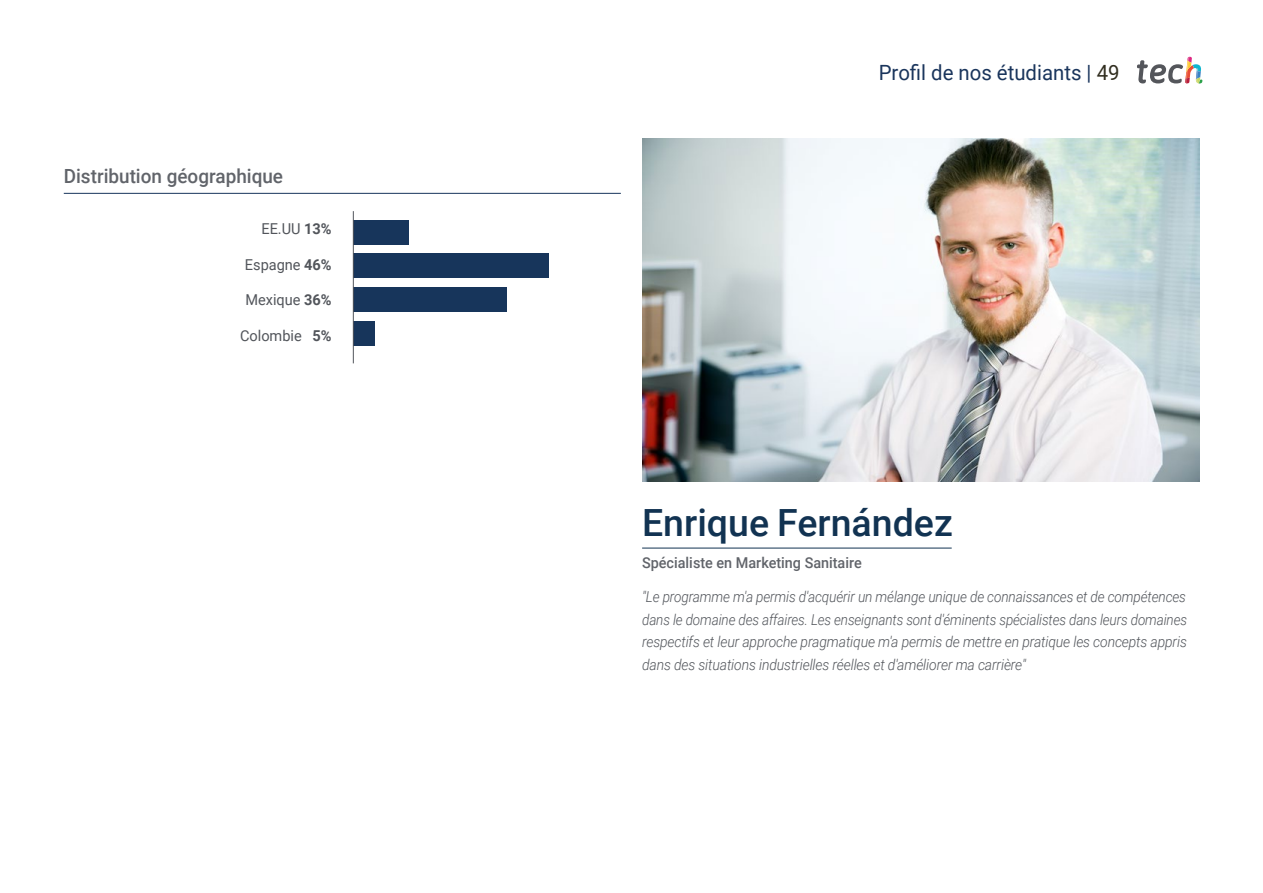
<style>
.page{position:relative;width:1263px;height:893px;background:#fff}
.page>*{position:absolute;margin:0;border:0;box-sizing:border-box;transform-origin:0 0}
.t1{font:500 37.5px "Roboto";color:#123352}
.t2{font:21px "Roboto";color:#1a355c}
.t3{font:500 19.5px "Roboto";color:#61646a}
.t4{font:italic 300 15px/22.5px "Roboto";letter-spacing:-.01em;color:#52555b;text-align:justify;scale:.91 1}
.t5{font:15px "Roboto";color:#52555b}
.t6{font:500 15px "Roboto";color:#61646a;scale:.96 1}
.s1{font-weight:700}
.s2{color:#312e20}
</style>
<div class="page">
<hr style="left:642px;top:548px;width:310px;height:1px;background:#123352">
<hr style="left:64px;top:193px;width:557px;height:1px;background:#17355b">
<div style="left:353px;top:220px;width:56px;height:24px;background:#17355b"></div>
<div style="left:353px;top:254px;width:196px;height:24px;background:#17355b"></div>
<div style="left:353px;top:287px;width:153px;height:25px;background:#17355b"></div>
<div style="left:353px;top:321px;width:22px;height:24px;background:#17355b"></div>
<hr style="left:353px;top:211px;width:1px;height:152px;background:#52555b">
<svg style="left:1137px;top:57px;width:65px;height:27px"></svg>
<img style="left:642px;top:138px;width:557px;height:343px">
<h3 class="t3" style="left:64px;top:162px;width:221px">Distribution géographique</h3>
<p class="t5" style="left:261px;top:218px;width:72px">EE.UU <span class="s1">13%</span></p>
<p class="t5" style="left:245px;top:254px;width:88px">Espagne <span class="s1">46%</span></p>
<p class="t5" style="left:245px;top:289px;width:88px">Mexique <span class="s1">36%</span></p>
<p class="t5" style="left:240px;top:325px;width:93px">Colombie <span class="s1">5%</span></p>
<h2 class="t2" style="left:879px;top:57px;width:242px">Profil de nos étudiants | <span class="s2">49</span></h2>
<h1 class="t1" style="left:642px;top:496px;width:312px">Enrique Fernández</h1>
<p class="t6" style="left:642px;top:552px;width:230px">Spécialiste en Marketing Sanitaire</p>
<p class="t4" style="left:642px;top:585px;width:600px">"Le programme m'a permis d'acquérir un mélange unique de connaissances et de compétences dans le domaine des affaires. Les enseignants sont d'éminents spécialistes dans leurs domaines respectifs et leur approche pragmatique m'a permis de mettre en pratique les concepts appris dans des situations industrielles réelles et d'améliorer ma carrière"</p>
</div>
